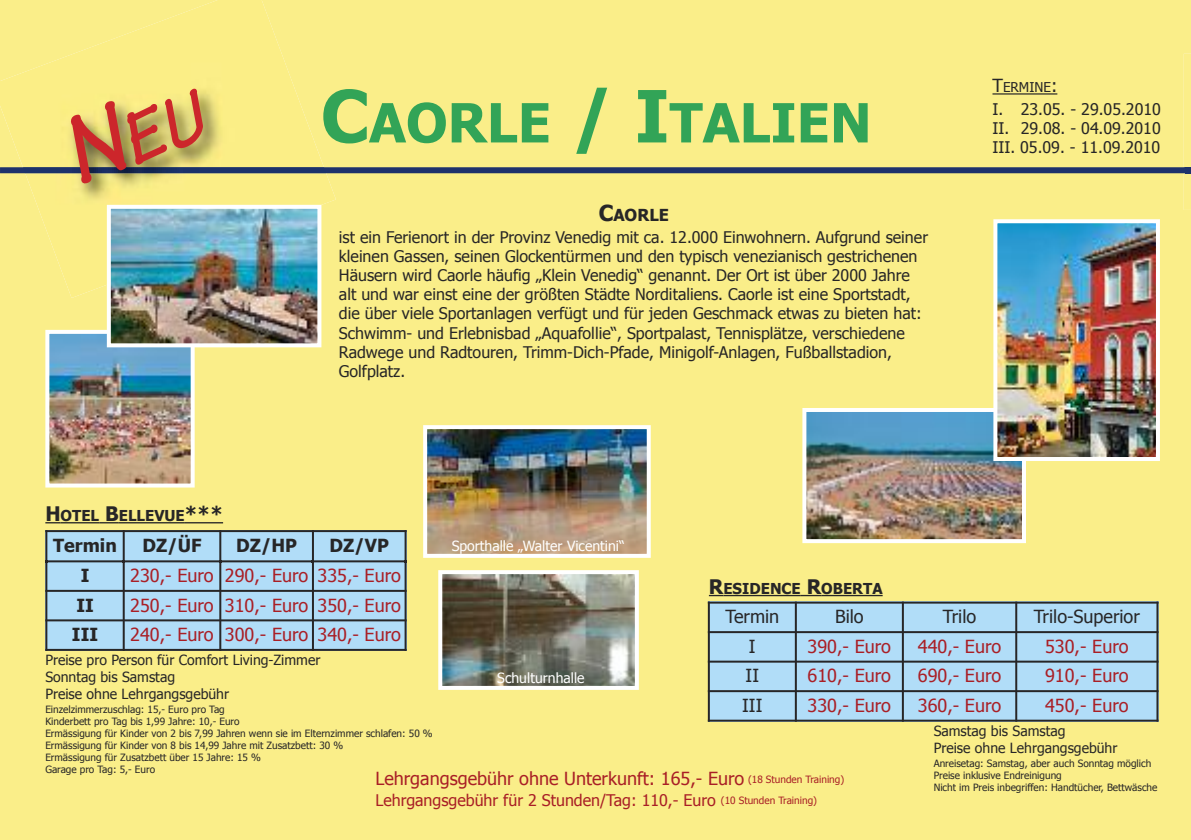
<style>
.page{position:relative;width:1191px;height:840px;background:#fff}
.page>*{position:absolute;margin:0;border:0;box-sizing:border-box;transform-origin:0 0}
.t1{font:700 54px "Tahoma";color:#32a457}
.t2{font:18px "Tahoma";color:#a91f26}
.t3{font:18px "Tahoma";color:#272627}
.t4{font:700 18px "Tahoma";color:#272627}
.t5{font:700 16.4px "Tahoma";color:#272627}
.t6{font:16px/19.2px "Tahoma";color:#272627}
.t7{font:16px "Tahoma";color:#a91f26}
.t8{font:700 15px "Tahoma";color:#272627}
.t9{font:14px/16.8px "Tahoma";color:#272627}
.t10{font:14px "Tahoma";color:#fff}
.t11{font:13.6px "Tahoma";color:#272627}
.t12{font:10px/12px "Tahoma";color:#272627}
.s1{font-size:20px}
.s2{font-size:72px}
.s3{font-size:22px}
.s4{font-size:18px}
.s5{font-size:10px}
</style>
<div class="page">
<div style="left:0;top:0;width:1191px;height:839px;background:#faee89"></div>
<div style="left:0;top:167px;width:1191px;height:6px;background:#1e326c"></div>
<div style="left:45px;top:530px;width:79px;height:31px;background:#b1ddf8"></div>
<div style="left:124px;top:530px;width:96px;height:31px;background:#b1ddf8"></div>
<div style="left:220px;top:530px;width:93px;height:31px;background:#b1ddf8"></div>
<div style="left:313px;top:530px;width:93px;height:31px;background:#b1ddf8"></div>
<div style="left:45px;top:561px;width:79px;height:29px;background:#b1ddf8"></div>
<div style="left:124px;top:561px;width:96px;height:29px;background:#b1ddf8"></div>
<div style="left:220px;top:561px;width:93px;height:29px;background:#b1ddf8"></div>
<div style="left:313px;top:561px;width:93px;height:29px;background:#b1ddf8"></div>
<div style="left:45px;top:590px;width:79px;height:30px;background:#b1ddf8"></div>
<div style="left:124px;top:590px;width:96px;height:30px;background:#b1ddf8"></div>
<div style="left:220px;top:590px;width:93px;height:30px;background:#b1ddf8"></div>
<div style="left:313px;top:590px;width:93px;height:30px;background:#b1ddf8"></div>
<div style="left:45px;top:620px;width:79px;height:30px;background:#b1ddf8"></div>
<div style="left:124px;top:620px;width:96px;height:30px;background:#b1ddf8"></div>
<div style="left:220px;top:620px;width:93px;height:30px;background:#b1ddf8"></div>
<div style="left:313px;top:620px;width:93px;height:30px;background:#b1ddf8"></div>
<hr style="left:45px;top:530px;width:2px;height:120px;background:#272627">
<hr style="left:123px;top:530px;width:2px;height:120px;background:#272627">
<hr style="left:219px;top:530px;width:2px;height:120px;background:#272627">
<hr style="left:312px;top:530px;width:2px;height:120px;background:#272627">
<hr style="left:404px;top:530px;width:2px;height:120px;background:#272627">
<hr style="left:45px;top:530px;width:361px;height:2px;background:#272627">
<hr style="left:47px;top:560px;width:76px;height:2px;background:#272627">
<hr style="left:221px;top:560px;width:91px;height:2px;background:#272627">
<hr style="left:314px;top:560px;width:90px;height:2px;background:#272627">
<hr style="left:125px;top:560px;width:94px;height:2px;background:#272627">
<hr style="left:45px;top:589px;width:361px;height:2px;background:#272627">
<hr style="left:45px;top:619px;width:361px;height:2px;background:#272627">
<hr style="left:45px;top:648px;width:361px;height:2px;background:#272627">
<svg style="left:709px;top:594px;width:14px;height:2px"></svg>
<hr style="left:723px;top:594px;width:78px;height:2px;background:#272627">
<hr style="left:801px;top:594px;width:20px;height:2px;background:#272627">
<hr style="left:821px;top:594px;width:61px;height:2px;background:#272627">
<svg style="left:45px;top:522px;width:16px;height:1px"></svg>
<hr style="left:61px;top:522px;width:38px;height:1px;background:#272627">
<svg style="left:99px;top:522px;width:20px;height:1px"></svg>
<hr style="left:119px;top:522px;width:66px;height:1px;background:#272627">
<hr style="left:185px;top:522px;width:38px;height:1px;background:#272627">
<div style="left:25px;top:173px;width:311px;height:125px;background:#fbee86"></div>
<div style="left:0;top:0;width:324px;height:167px;background:#fbee86"></div>
<img style="left:23px;top:167px;width:303px;height:1px">
<div style="left:708px;top:601px;width:88px;height:30px;background:#b1ddf8"></div>
<div style="left:796px;top:601px;width:107px;height:30px;background:#b1ddf8"></div>
<div style="left:903px;top:601px;width:113px;height:30px;background:#b1ddf8"></div>
<div style="left:1016px;top:601px;width:142px;height:30px;background:#b1ddf8"></div>
<div style="left:708px;top:631px;width:88px;height:30px;background:#b1ddf8"></div>
<div style="left:796px;top:631px;width:107px;height:30px;background:#b1ddf8"></div>
<div style="left:903px;top:631px;width:113px;height:30px;background:#b1ddf8"></div>
<div style="left:1016px;top:631px;width:142px;height:30px;background:#b1ddf8"></div>
<div style="left:708px;top:661px;width:88px;height:29px;background:#b1ddf8"></div>
<div style="left:796px;top:661px;width:107px;height:29px;background:#b1ddf8"></div>
<div style="left:903px;top:661px;width:113px;height:29px;background:#b1ddf8"></div>
<div style="left:1016px;top:661px;width:142px;height:29px;background:#b1ddf8"></div>
<div style="left:708px;top:690px;width:88px;height:31px;background:#b1ddf8"></div>
<div style="left:796px;top:690px;width:107px;height:31px;background:#b1ddf8"></div>
<div style="left:903px;top:690px;width:113px;height:31px;background:#b1ddf8"></div>
<div style="left:1016px;top:690px;width:142px;height:31px;background:#b1ddf8"></div>
<hr style="left:708px;top:601px;width:2px;height:120px;background:#272627">
<hr style="left:795px;top:601px;width:2px;height:120px;background:#272627">
<hr style="left:902px;top:601px;width:2px;height:120px;background:#272627">
<hr style="left:1015px;top:601px;width:2px;height:120px;background:#272627">
<hr style="left:1156px;top:601px;width:2px;height:120px;background:#272627">
<hr style="left:708px;top:601px;width:450px;height:2px;background:#272627">
<hr style="left:708px;top:630px;width:450px;height:2px;background:#272627">
<hr style="left:708px;top:660px;width:450px;height:2px;background:#272627">
<hr style="left:708px;top:689px;width:450px;height:2px;background:#272627">
<hr style="left:708px;top:719px;width:450px;height:2px;background:#272627">
<img style="left:428px;top:430px;width:218px;height:122px">
<div style="left:423px;top:425px;width:228px;height:132px;border:4px solid #fff"></div>
<img style="left:443px;top:575px;width:191px;height:109px">
<div style="left:438px;top:570px;width:201px;height:119px;border:4px solid #fff"></div>
<img style="left:807px;top:413px;width:214px;height:125px">
<div style="left:802px;top:408px;width:224px;height:135px;border:4px solid #fff"></div>
<img style="left:998px;top:224px;width:157px;height:232px">
<div style="left:993px;top:219px;width:167px;height:242px;border:4px solid #fff"></div>
<img style="left:50px;top:335px;width:140px;height:147px">
<div style="left:45px;top:330px;width:150px;height:157px;border:4px solid #fff"></div>
<img style="left:112px;top:210px;width:204px;height:132px">
<div style="left:107px;top:205px;width:214px;height:142px;border:4px solid #fff"></div>
<img style="left:1183px;top:173px;width:8px;height:37px">
<img style="left:1183px;top:54px;width:8px;height:113px">
<hr style="left:1003px;top:93px;width:48px;height:1px;background:#272627">
<svg style="left:58px;top:88px;width:156px;height:97px;background:#c9c071"></svg>
<p class="t8" style="left:45px;top:505px;width:179px"><span class="s1">H</span>OTEL <span class="s1">B</span>ELLEVUE<span class="s1">***</span></p>
<h1 class="t1" style="left:321px;top:88px;width:552px"><span class="s2">C</span>AORLE <span class="s2">/ I</span>TALIEN</h1>
<p class="t5" style="left:598px;top:204px;width:72px"><span class="s3">C</span>AORLE</p>
<p class="t6" style="left:339px;top:226px;width:590px">ist ein Ferienort in der Provinz Venedig mit ca. 12.000 Einwohnern. Aufgrund seiner kleinen Gassen, seinen Glockentürmen und den typisch venezianisch gestrichenen Häusern wird Caorle häufig „Klein Venedig“ genannt. Der ort ist über 2000 Jahre alt und war einst eine der größten Städte Norditaliens. Caorle ist eine Sportstadt, die über viele Sportanlagen verfügt und für jeden Geschmack etwas zu bieten hat:<br>Schwimm- und Erlebnisbad „Aquafollie“, Sportpalast, Tennisplätze, verschiedene Radwege und Radtouren, Trimm-Dich-Pfade, Minigolf-Anlagen, Fußballstadion, Golfplatz.</p>
<p class="t11" style="left:992px;top:78px;width:66px"><span class="s4">T</span>ERMINE<span class="s4">:</span></p>
<p class="t6" style="left:992px;top:99px;width:170px;text-align:justify">I. 23.05. - 29.05.2010<br>II. 29.08. - 04.09.2010<br>III. 05.09. - 11.09.2010</p>
<p class="t4" style="left:53px;top:533px;width:65px">TERMIN</p>
<p class="t4" style="left:142px;top:533px;width:60px">DZ/ÜF</p>
<p class="t4" style="left:236px;top:533px;width:62px">DZ/HP</p>
<p class="t4" style="left:330px;top:533px;width:61px">DZ/VP</p>
<p class="t4" style="left:81px;top:563px;width:10px">I</p>
<p class="t2" style="left:130px;top:563px;width:272px">230,- Euro 290,- Euro 335,- Euro</p>
<p class="t4" style="left:76px;top:593px;width:19px">II</p>
<p class="t2" style="left:130px;top:593px;width:272px">250,- Euro 310,- Euro 350,- Euro</p>
<p class="t4" style="left:72px;top:622px;width:28px">III</p>
<p class="t2" style="left:130px;top:622px;width:272px">240,- Euro 300,- Euro 340,- Euro</p>
<p class="t10" style="left:452px;top:537px;width:174px">Sporthalle „Walter Vicentini“</p>
<p class="t8" style="left:709px;top:578px;width:175px"><span class="s1">R</span>ESIDENCE <span class="s1">R</span>OBERTA</p>
<p class="t3" style="left:725px;top:605px;width:55px">Termin</p>
<p class="t3" style="left:835px;top:605px;width:30px">Bilo</p>
<p class="t3" style="left:943px;top:605px;width:35px">Trilo</p>
<p class="t3" style="left:1033px;top:605px;width:108px">Trilo-Superior</p>
<p class="t3" style="left:749px;top:634px;width:8px">I</p>
<p class="t2" style="left:807px;top:634px;width:85px">390,- Euro</p>
<p class="t2" style="left:918px;top:634px;width:85px">440,- Euro</p>
<p class="t2" style="left:1045px;top:634px;width:85px">530,- Euro</p>
<p class="t3" style="left:745px;top:664px;width:15px">II</p>
<p class="t2" style="left:807px;top:664px;width:85px">610,- Euro</p>
<p class="t2" style="left:918px;top:664px;width:85px">690,- Euro</p>
<p class="t2" style="left:1045px;top:664px;width:85px">910,- Euro</p>
<p class="t3" style="left:742px;top:693px;width:22px">III</p>
<p class="t2" style="left:807px;top:693px;width:85px">330,- Euro</p>
<p class="t2" style="left:918px;top:693px;width:85px">360,- Euro</p>
<p class="t2" style="left:1045px;top:693px;width:85px">450,- Euro</p>
<p class="t9" style="left:933px;top:721px;width:185px">Samstag bis Samstag<br>Preise ohne Lehrgangsgebühr</p>
<p class="t12" style="left:933px;top:756px;width:225px">Anreisetag: Samstag, aber auch Sonntag möglich<br>Preise inklusive Endreinigung<br>Nicht im Preis inbegriffen: Handtücher, Bettwäsche</p>
<p class="t9" style="left:45px;top:651px;width:276px">Preise pro Person für Comfort Living-Zimmer<br>Sonntag bis Samstag<br>Preise ohne Lehrgangsgebühr</p>
<p class="t12" style="left:45px;top:702px;width:389px">Einzelzimmerzuschlag: 15,- Euro pro Tag<br>Kinderbett pro Tag bis 1,99 Jahre: 10,- Euro<br>Ermässigung für Kinder von 2 bis 7,99 Jahren wenn sie im Elternzimmer schlafen: 50 % Ermässigung für Kinder von 8 bis 14,99 Jahre mit Zusatzbett: 30 %<br>Ermässigung für Zusatzbett über 15 Jahre: 15 %<br>Garage pro Tag: 5,- Euro</p>
<p class="t10" style="left:497px;top:668px;width:89px">Schulturnhalle</p>
<p class="t2" style="left:375px;top:766px;width:470px">Lehrgangsgebühr ohne Unterkunft: 165,- Euro <span class="s5">(18 Stunden Training)</span></p>
<p class="t7" style="left:375px;top:789px;width:443px">Lehrgangsgebühr für 2 Stunden/Tag: 110,- Euro <span class="s5">(10 Stunden Training)</span></p>
</div>
